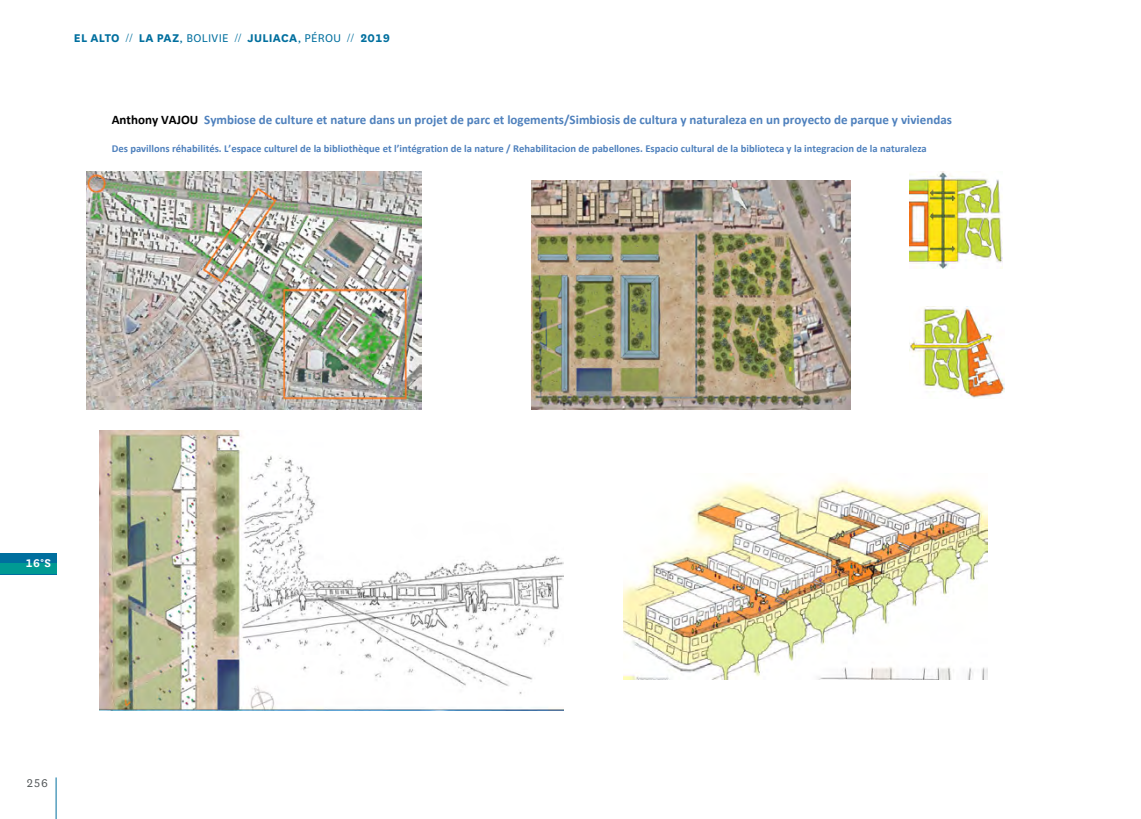
<style>
.page{position:relative;width:1141px;height:819px;background:#fff}
.page>*{position:absolute;margin:0;border:0;box-sizing:border-box;transform-origin:0 0}
.t1{font:700 13.12px "National";letter-spacing:.025em;color:#006f9e}
.t2{font:600 13.12px "National";color:#fff}
.t3{font:13.12px "National";color:#505456}
.t4{font:700 12.95px "Calibri";color:#4f81bd}
.t5{font:700 10.67px "Calibri";color:#4f81bd}
.s1{font-weight:300}
.s2{font-weight:400}
.s3{color:#000}
</style>
<div class="page">
<img style="left:100px;top:430px;width:463px;height:280px">
<img style="left:531px;top:181px;width:319px;height:228px">
<img style="left:909px;top:308px;width:96px;height:90px">
<img style="left:909px;top:171px;width:93px;height:97px">
<img style="left:87px;top:171px;width:335px;height:238px">
<img style="left:624px;top:480px;width:363px;height:199px">
<div style="left:0;top:553px;width:56px;height:21px;background:#006f9e"></div>
<div style="left:0;top:563px;width:56px;height:11px;background:#009a93"></div>
<hr style="left:56px;top:777px;width:1px;height:42px;background:#006f9e">
<p class="t1" style="left:74px;top:29px;width:318px">EL ALTO <span class="s1">//</span> LA PAZ<span class="s2">, BOLIVIE</span> <span class="s1">//</span> JULIACA<span class="s2">, PÉROU</span> <span class="s1">//</span> 2019</p>
<p class="t4" style="left:112px;top:111px;width:842px"><span class="s3">Anthony VAJOU</span> Symbiose de culture et nature dans un projet de parc et logements/Simbiosis de cultura y naturaleza en un proyecto de parque y viviendas</p>
<p class="t5" style="left:112px;top:141px;width:817px">Des pavillons réhabilités. L’espace culturel de la bibliothèque et l’intégration de la nature / Rehabilitacion de pabellones. Espacio cultural de la biblioteca y la integracion de la naturaleza</p>
<p class="t2" style="left:25px;top:554px;width:27px">16°S</p>
<p class="t3" style="left:26px;top:774px;width:24px">256</p>
</div>
